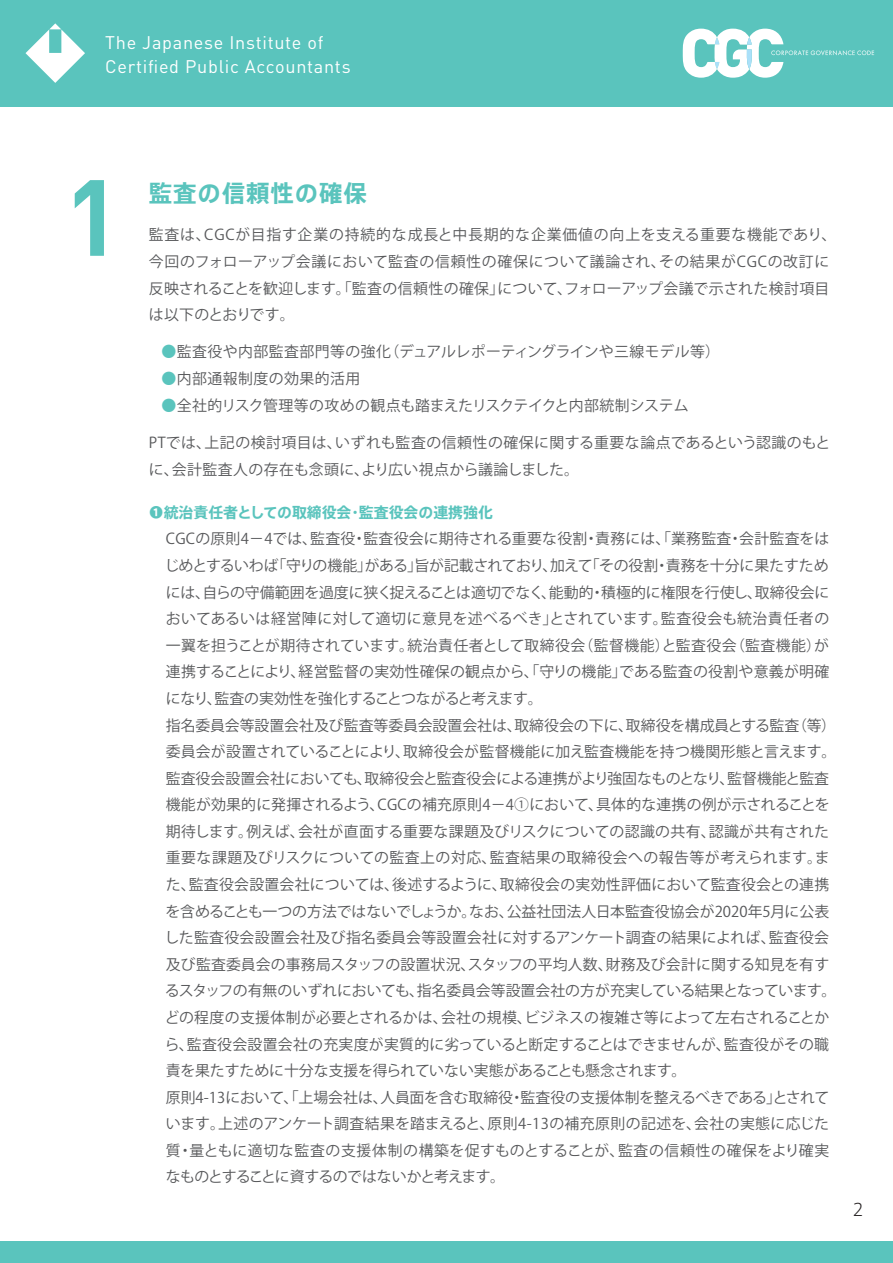
<style>
.page{position:relative;width:893px;height:1263px;background:#fff}
.page>*{position:absolute;margin:0;border:0;box-sizing:border-box;transform-origin:0 0}
.t1{font:700 106.35px "DIN Pro";color:#5ac4bd}
.t2{font:700 23.4px "Axis Std";letter-spacing:.04em;color:#5ac4bd}
.t3{font:18px/24.5px "DIN Pro";letter-spacing:.04em;color:#fff}
.t4{font:300 16.95px "Axis Std";color:#231f20}
.t5{font:14.85px/26.5px "Koz Go Pr 6 N";letter-spacing:.005em;color:#57585a}
.t6{font:14.85px/26.5px "Koz Go Pr 6 N";letter-spacing:.03em;color:#57585a}
.t7{font:700 14.85px "Axis Std";color:#5ac4bd}
.s1{color:#5ac4bd}
</style>
<div class="page">
<div style="left:0;top:1242px;width:893px;height:21px;background:#5ac4bd"></div>
<div style="left:0;top:0;width:893px;height:106px;background:#5ac4bd"></div>
<svg style="left:683px;top:29px;width:191px;height:49px"></svg>
<svg style="left:26px;top:23px;width:59px;height:60px"></svg>
<p class="t3" style="left:105px;top:29px;width:247px">The Japanese Institute of<br>Certified Public Accountants</p>
<h1 class="t1" style="left:64px;top:145px;width:59px">1</h1>
<h2 class="t2" style="left:149px;top:175px;width:219px">監査の信頼性の確保</h2>
<p class="t6" style="left:149px;top:222px;width:689px">監査は、CGCが目指す企業の持続的な成長と中長期的な企業価値の向上を支える重要な機能であり、今回のフォローアップ会議において監査の信頼性の確保について議論され、その結果がCGCの改訂に反映されることを歓迎します。「監査の信頼性の確保」について、フォローアップ会議で示された検討項目は以下のとおりです。</p>
<p class="t6" style="left:162px;top:339px;width:560px"><span class="s1">●</span>監査役や内部監査部門等の強化（デュアルレポーティングラインや三線モデル等）</p>
<p class="t6" style="left:162px;top:366px;width:200px"><span class="s1">●</span>内部通報制度の効果的活用</p>
<p class="t5" style="left:162px;top:392px;width:529px"><span class="s1">●</span>全社的リスク管理等の攻めの観点も踏まえたリスクテイクと内部統制システム</p>
<p class="t6" style="left:149px;top:430px;width:683px">PTでは、上記の検討項目は、いずれも監査の信頼性の確保に関する重要な論点であるという認識のもとに、会計監査人の存在も念頭に、より広い視点から議論しました。</p>
<p class="t7" style="left:149px;top:501px;width:346px">❶統治責任者としての取締役会・監査役会の連携強化</p>
<p class="t5" style="left:164px;top:526px;width:674px">CGCの原則4－4では、監査役・監査役会に期待される重要な役割・責務には、「業務監査・会計監査をはじめとするいわば「守りの機能」がある」旨が記載されており、加えて「その役割・責務を十分に果たすためには、自らの守備範囲を過度に狭く捉えることは適切でなく、能動的・積極的に権限を行使し、取締役会においてあるいは経営陣に対して適切に意見を述べるべき」とされています。監査役会も統治責任者の一翼を担うことが期待されています。統治責任者として取締役会（監督機能）と監査役会（監査機能）が連携することにより、経営監督の実効性確保の観点から、「守りの機能」である監査の役割や意義が明確になり、監査の実効性を強化することつながると考えます。<br>指名委員会等設置会社及び監査等委員会設置会社は、取締役会の下に、取締役を構成員とする監査（等）委員会が設置されていることにより、取締役会が監督機能に加え監査機能を持つ機関形態と言えます。監査役会設置会社においても、取締役会と監査役会による連携がより強固なものとなり、監督機能と監査機能が効果的に発揮されるよう、CGCの補充原則4－4①において、具体的な連携の例が示されることを期待します。例えば、会社が直面する重要な課題及びリスクについての認識の共有、認識が共有された重要な課題及びリスクについての監査上の対応、監査結果の取締役会への報告等が考えられます。また、監査役会設置会社については、後述するように、取締役会の実効性評価において監査役会との連携を含めることも一つの方法ではないでしょうか。なお、公益社団法人日本監査役協会が2020年5月に公表した監査役会設置会社及び指名委員会等設置会社に対するアンケート調査の結果によれば、監査役会及び監査委員会の事務局スタッフの設置状況、スタッフの平均人数、財務及び会計に関する知見を有するスタッフの有無のいずれにおいても、指名委員会等設置会社の方が充実している結果となっています。どの程度の支援体制が必要とされるかは、会社の規模、ビジネスの複雑さ等によって左右されることから、監査役会設置会社の充実度が実質的に劣っていると断定することはできませんが、監査役がその職責を果たすために十分な支援を得られていない実態があることも懸念されます。<br>原則4-13において、「上場会社は、人員面を含む取締役・監査役の支援体制を整えるべきである」とされています。上述のアンケート調査結果を踏まえると、原則4-13の補充原則の記述を、会社の実態に応じた質・量ともに適切な監査の支援体制の構築を促すものとすることが、監査の信頼性の確保をより確実なものとすることに資するのではないかと考えます。</p>
<p class="t4" style="left:853px;top:1197px;width:13px">2</p>
</div>
